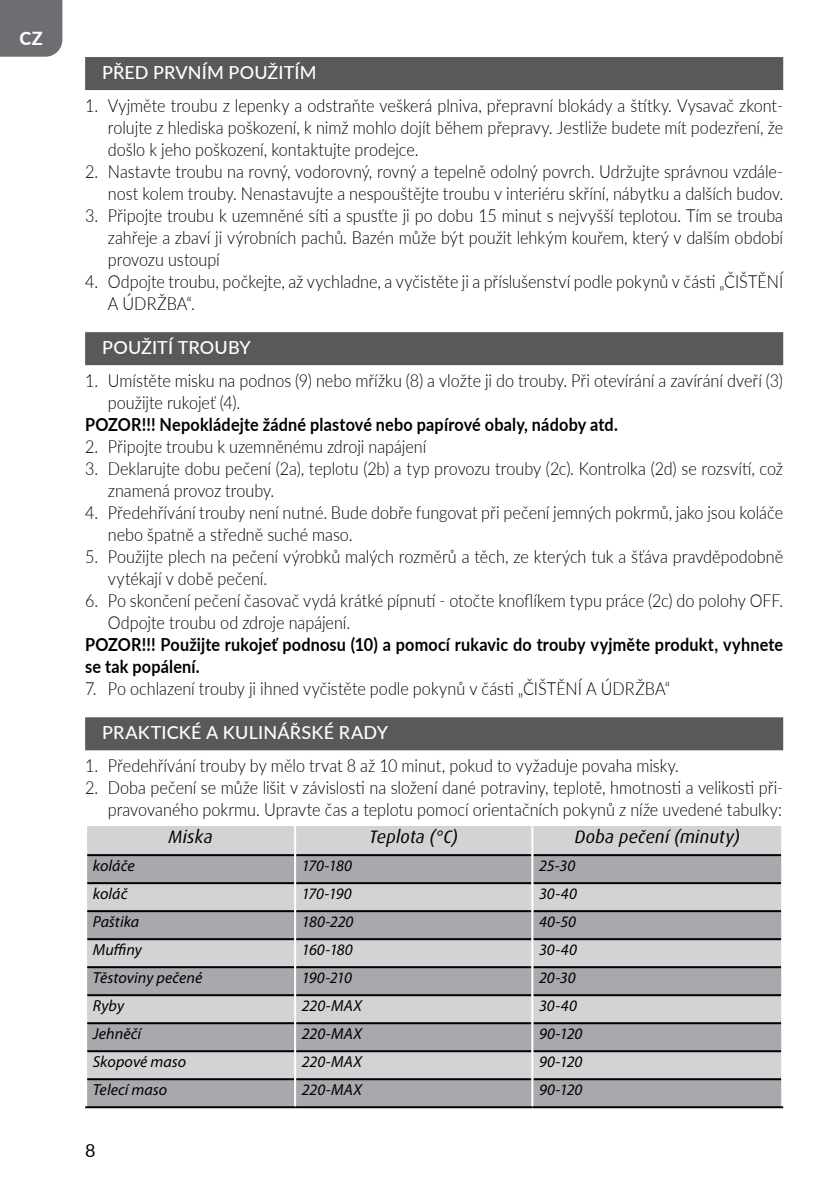
<style>
.page{position:relative;width:840px;height:1191px;background:#fff}
.page>*{position:absolute;margin:0;border:0;box-sizing:border-box;transform-origin:0 0}
.t1{font:300 18px/22px "Lato";color:#000;scale:.9 1}
.t2{font:700 18px/22px "Lato";letter-spacing:.01em;color:#000;scale:.9 1}
.t3{font:500 18px "Lato";letter-spacing:.01em;color:#fff}
.t4{font:italic 18px "Dax Pro";letter-spacing:.01em;color:#000}
.t5{font:800 18px "Lato";color:#fff}
.t6{font:18px "Lato";color:#000}
.t7{font:italic 16px "Myriad Pro";color:#000}
</style>
<div class="page">
<div style="left:0;top:0;width:62px;height:57px;background:#6d6e71"></div>
<div style="left:85px;top:57px;width:697px;height:33px;background:#58595b"></div>
<div style="left:85px;top:332px;width:697px;height:33px;background:#58595b"></div>
<div style="left:85px;top:717px;width:697px;height:33px;background:#58595b"></div>
<div style="left:87px;top:826px;width:693px;height:28px;background:#d1d3d4"></div>
<svg style="left:87px;top:856px;width:693px;height:250px;fill:#a7a9ac"></svg>
<hr style="left:87px;top:854px;width:207px;height:2px;background:#000">
<hr style="left:296px;top:854px;width:235px;height:2px;background:#000">
<hr style="left:533px;top:854px;width:247px;height:2px;background:#000">
<hr style="left:87px;top:882px;width:207px;height:2px;background:#000">
<hr style="left:296px;top:882px;width:235px;height:2px;background:#000">
<hr style="left:533px;top:882px;width:247px;height:2px;background:#000">
<hr style="left:87px;top:910px;width:207px;height:2px;background:#000">
<hr style="left:296px;top:910px;width:235px;height:2px;background:#000">
<hr style="left:533px;top:910px;width:247px;height:2px;background:#000">
<hr style="left:87px;top:938px;width:207px;height:2px;background:#000">
<hr style="left:296px;top:938px;width:235px;height:2px;background:#000">
<hr style="left:533px;top:938px;width:247px;height:2px;background:#000">
<hr style="left:87px;top:966px;width:207px;height:2px;background:#000">
<hr style="left:296px;top:966px;width:235px;height:2px;background:#000">
<hr style="left:533px;top:966px;width:247px;height:2px;background:#000">
<hr style="left:87px;top:994px;width:207px;height:2px;background:#000">
<hr style="left:296px;top:994px;width:235px;height:2px;background:#000">
<hr style="left:533px;top:994px;width:247px;height:2px;background:#000">
<hr style="left:87px;top:1022px;width:207px;height:2px;background:#000">
<hr style="left:296px;top:1022px;width:235px;height:2px;background:#000">
<hr style="left:533px;top:1022px;width:247px;height:2px;background:#000">
<hr style="left:87px;top:1050px;width:207px;height:2px;background:#000">
<hr style="left:296px;top:1050px;width:235px;height:2px;background:#000">
<hr style="left:533px;top:1050px;width:247px;height:2px;background:#000">
<hr style="left:87px;top:1078px;width:207px;height:2px;background:#000">
<hr style="left:296px;top:1078px;width:235px;height:2px;background:#000">
<hr style="left:533px;top:1078px;width:247px;height:2px;background:#000">
<hr style="left:85px;top:1106px;width:210px;height:2px;background:#000">
<hr style="left:295px;top:1106px;width:237px;height:2px;background:#000">
<hr style="left:532px;top:1106px;width:250px;height:2px;background:#000">
<hr style="left:294px;top:826px;width:2px;height:29px;background:#fff">
<hr style="left:531px;top:826px;width:2px;height:29px;background:#fff">
<hr style="left:294px;top:855px;width:2px;height:28px;background:#fff">
<hr style="left:531px;top:855px;width:2px;height:28px;background:#fff">
<hr style="left:294px;top:883px;width:2px;height:28px;background:#fff">
<hr style="left:531px;top:883px;width:2px;height:28px;background:#fff">
<hr style="left:294px;top:911px;width:2px;height:28px;background:#fff">
<hr style="left:531px;top:911px;width:2px;height:28px;background:#fff">
<hr style="left:294px;top:939px;width:2px;height:28px;background:#fff">
<hr style="left:531px;top:939px;width:2px;height:28px;background:#fff">
<hr style="left:294px;top:967px;width:2px;height:28px;background:#fff">
<hr style="left:531px;top:967px;width:2px;height:28px;background:#fff">
<hr style="left:294px;top:995px;width:2px;height:28px;background:#fff">
<hr style="left:531px;top:995px;width:2px;height:28px;background:#fff">
<hr style="left:294px;top:1023px;width:2px;height:28px;background:#fff">
<hr style="left:531px;top:1023px;width:2px;height:28px;background:#fff">
<hr style="left:294px;top:1051px;width:2px;height:28px;background:#fff">
<hr style="left:531px;top:1051px;width:2px;height:28px;background:#fff">
<hr style="left:294px;top:1079px;width:2px;height:27px;background:#fff">
<hr style="left:531px;top:1079px;width:2px;height:27px;background:#fff">
<p class="t5" style="left:20px;top:25px;width:25px">CZ</p>
<p class="t3" style="left:102px;top:59px;width:216px">PŘED PRVNÍM POUŽITÍM</p>
<p class="t1" style="left:108px;top:94px;width:751px;text-align:justify;text-indent:-23px">1. Vyjměte troubu z lepenky a odstraňte veškerá plniva, přepravní blokády a štítky. Vysavač zkont&shy;rolujte z hlediska poškození, k nimž mohlo dojít během přepravy. Jestliže budete mít podezření, že došlo k jeho poškození, kontaktujte prodejce.</p>
<p class="t1" style="left:85px;top:160px;width:776px;text-align:right">2. Nastavte troubu na rovný, vodorovný, rovný a tepelně odolný povrch. Udržujte správnou vzdále&shy;nost kolem trouby. Nenastavujte a nespouštějte troubu v interiéru skříní, nábytku a dalších budov.</p>
<p class="t1" style="left:108px;top:204px;width:751px;text-align:justify;text-indent:-23px">3. Připojte troubu k uzemněné síti a spusťte ji po dobu 15 minut s nejvyšší teplotou. Tím se trouba zahřeje a zbaví ji výrobních pachů. Bazén může být použit lehkým kouřem, který v dalším období provozu ustoupí</p>
<p class="t1" style="left:108px;top:270px;width:751px;text-indent:-23px">4. Odpojte troubu, počkejte, až vychladne, a vyčistěte ji a příslušenství podle pokynů v části „ČIŠTĚNÍ<br>A ÚDRŽBA“.</p>
<p class="t3" style="left:102px;top:334px;width:150px">POUŽITÍ TROUBY</p>
<p class="t1" style="left:108px;top:369px;width:751px;text-indent:-23px">1. Umístěte misku na podnos (9) nebo mřížku (8) a vložte ji do trouby. Při otevírání a zavírání dveří (3) použijte rukojeť (4).</p>
<p class="t2" style="left:85px;top:412px;width:593px">POZOR!!! Nepokládejte žádné plastové nebo papírové obaly, nádoby atd.</p>
<p class="t1" style="left:85px;top:435px;width:380px">2. Připojte troubu k uzemněnému zdroji napájení</p>
<p class="t1" style="left:108px;top:457px;width:751px;text-indent:-23px">3. Deklarujte dobu pečení (2a), teplotu (2b) a typ provozu trouby (2c). Kontrolka (2d) se rozsvítí, což znamená provoz trouby.</p>
<p class="t1" style="left:108px;top:501px;width:751px;text-indent:-23px">4. Předehřívání trouby není nutné. Bude dobře fungovat při pečení jemných pokrmů, jako jsou koláče nebo špatně a středně suché maso.</p>
<p class="t1" style="left:108px;top:545px;width:751px;text-indent:-23px">5. Použijte plech na pečení výrobků malých rozměrů a těch, ze kterých tuk a šťáva pravděpodobně vytékají v době pečení.</p>
<p class="t1" style="left:108px;top:589px;width:751px;text-indent:-23px">6. Po skončení pečení časovač vydá krátké pípnutí - otočte knoflíkem typu práce (2c) do polohy OFF.<br>Odpojte troubu od zdroje napájení.</p>
<p class="t2" style="left:85px;top:632px;width:776px">POZOR!!! Použijte rukojeť podnosu (10) a pomocí rukavic do trouby vyjměte produkt, vyhnete se tak popálení.</p>
<p class="t1" style="left:85px;top:677px;width:651px">7. Po ochlazení trouby ji ihned vyčistěte podle pokynů v části „ČIŠTĚNÍ A ÚDRŽBA“</p>
<p class="t3" style="left:102px;top:719px;width:287px">PRAKTICKÉ A KULINÁŘSKÉ RADY</p>
<p class="t1" style="left:85px;top:754px;width:661px">1. Předehřívání trouby by mělo trvat 8 až 10 minut, pokud to vyžaduje povaha misky.</p>
<p class="t1" style="left:85px;top:776px;width:776px;text-align:right">2. Doba pečení se může lišit v závislosti na složení dané potraviny, teplotě, hmotnosti a velikosti při&shy;pravovaného pokrmu. Upravte čas a teplotu pomocí orientačních pokynů z níže uvedené tabulky:</p>
<p class="t4" style="left:168px;top:825px;width:46px">Miska</p>
<p class="t4" style="left:369px;top:825px;width:90px">Teplota (°C)</p>
<p class="t4" style="left:574px;top:825px;width:167px">Doba pečení (minuty)</p>
<p class="t7" style="left:93px;top:857px;width:43px">koláče</p>
<p class="t7" style="left:301px;top:857px;width:52px">170-180</p>
<p class="t7" style="left:538px;top:857px;width:38px">25-30</p>
<p class="t7" style="left:93px;top:885px;width:36px">koláč</p>
<p class="t7" style="left:301px;top:885px;width:51px">170-190</p>
<p class="t7" style="left:538px;top:885px;width:39px">30-40</p>
<p class="t7" style="left:93px;top:913px;width:48px">Paštika</p>
<p class="t7" style="left:301px;top:913px;width:53px">180-220</p>
<p class="t7" style="left:538px;top:913px;width:38px">40-50</p>
<p class="t7" style="left:93px;top:941px;width:51px">Muffiny</p>
<p class="t7" style="left:301px;top:941px;width:52px">160-180</p>
<p class="t7" style="left:538px;top:941px;width:39px">30-40</p>
<p class="t7" style="left:93px;top:969px;width:111px">Těstoviny pečené</p>
<p class="t7" style="left:301px;top:969px;width:52px">190-210</p>
<p class="t7" style="left:538px;top:969px;width:38px">20-30</p>
<p class="t7" style="left:93px;top:997px;width:33px">Ryby</p>
<p class="t7" style="left:301px;top:997px;width:61px">220-MAX</p>
<p class="t7" style="left:538px;top:997px;width:39px">30-40</p>
<p class="t7" style="left:93px;top:1025px;width:50px">Jehněčí</p>
<p class="t7" style="left:301px;top:1025px;width:61px">220-MAX</p>
<p class="t7" style="left:538px;top:1025px;width:45px">90-120</p>
<p class="t7" style="left:93px;top:1053px;width:95px">Skopové maso</p>
<p class="t7" style="left:301px;top:1053px;width:61px">220-MAX</p>
<p class="t7" style="left:538px;top:1053px;width:45px">90-120</p>
<p class="t7" style="left:93px;top:1081px;width:76px">Telecí maso</p>
<p class="t7" style="left:301px;top:1081px;width:61px">220-MAX</p>
<p class="t7" style="left:538px;top:1081px;width:45px">90-120</p>
<p class="t6" style="left:85px;top:1137px;width:12px">8</p>
</div>
